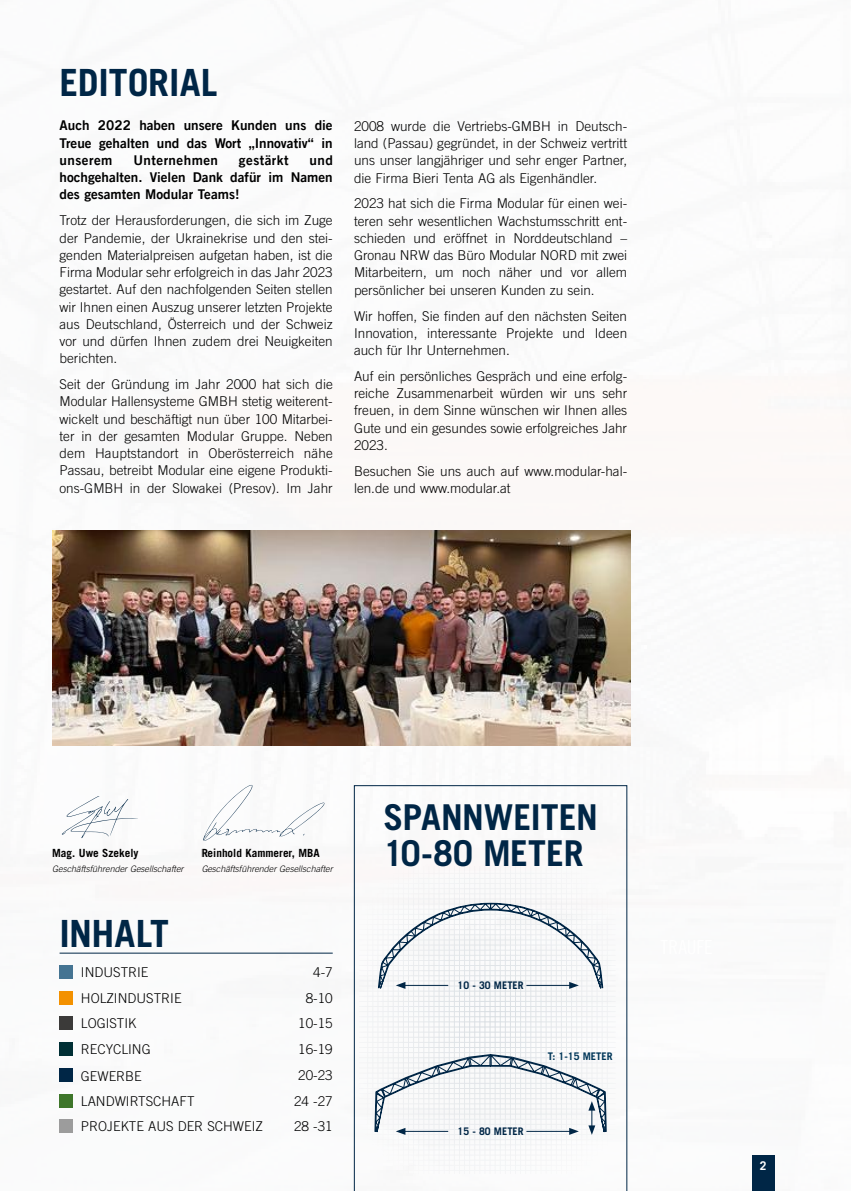
<style>
.page{position:relative;width:851px;height:1191px;background:#fff}
.page>*{position:absolute;margin:0;border:0;box-sizing:border-box;transform-origin:0 0}
.t1{font:700 37.5px "Trade Gothic LT Com";color:#002646}
.t2{font:700 35.55px/35.5px "Trade Gothic LT Com";letter-spacing:-.005em;color:#002646}
.t3{font:300 13.5px/17.2px "Trade Gothic LT Com";color:#000;text-align:justify}
.t4{font:13.5px/17.2px "Trade Gothic LT Com Bd 2";color:#000;text-align:justify}
.t5{font:13.5px "Trade Gothic LT Com Bd 2";letter-spacing:.035em;color:#000}
.t6{font:700 12px "Trade Gothic LT Com";color:#fff}
.t7{font:700 11.25px "Trade Gothic LT Com";color:#000}
.t8{font:700 10.5px "Trade Gothic LT Com";color:#002646}
.t9{font:700 10.5px "Trade Gothic LT Com";color:#003658}
.t10{font:italic 300 9px "Trade Gothic LT Com";color:#000}
</style>
<div class="page">
<img style="left:52px;top:530px;width:578px;height:215px">
<svg style="left:354px;top:785px;width:273px;height:406px"></svg>
<div style="left:60px;top:965px;width:13px;height:13px;background:#457492"></div>
<div style="left:60px;top:991px;width:13px;height:13px;background:#f39100"></div>
<div style="left:60px;top:1016px;width:13px;height:14px;background:#3b3a39"></div>
<div style="left:60px;top:1042px;width:13px;height:13px;background:#002f35"></div>
<div style="left:60px;top:1068px;width:13px;height:13px;background:#002646"></div>
<div style="left:60px;top:1094px;width:13px;height:13px;background:#3e762a"></div>
<div style="left:60px;top:1119px;width:13px;height:14px;background:#9c9c9c"></div>
<hr style="left:60px;top:952px;width:273px;height:1px;background:#002646">
<svg style="left:203px;top:784px;width:122px;height:56px"></svg>
<svg style="left:62px;top:796px;width:76px;height:42px"></svg>
<div style="left:751px;top:1155px;width:23px;height:36px;background:#002646"></div>
<svg style="left:371px;top:1054px;width:238px;height:105px"></svg>
<h1 class="t1" style="left:60px;top:60px;width:159px">EDITORIAL</h1>
<p class="t4" style="left:60px;top:117px;width:274px">Auch 2022 haben unsere Kunden uns die Treue gehalten und das Wort „Innovativ“ in unserem</p>
<p class="t4" style="left:60px;top:151px;width:275px;text-indent:250px">und hochgehalten. Vielen Dank dafür im Namen des gesamten Modular Teams!</p>
<p class="t3" style="left:60px;top:212px;width:274px">Trotz der Herausforderungen, die sich im Zuge der Pandemie, der Ukrainekrise und den stei&shy;genden Materialpreisen aufgetan haben, ist die Firma Modular sehr erfolgreich in das Jahr 2023 gestartet. Auf den nachfolgenden Seiten stellen wir Ihnen einen Auszug unserer letzten Projekte aus Deutschland, Österreich und der Schweiz vor und dürfen Ihnen zudem drei Neuigkeiten berichten.</p>
<p class="t3" style="left:60px;top:375px;width:275px">Seit der Gründung im Jahr 2000 hat sich die Modular Hallensysteme GMBH stetig weiterent&shy;wickelt und beschäftigt nun über 100 Mitarbei&shy;ter in der gesamten Modular Gruppe. Neben dem Hauptstandort in Oberösterreich nähe Passau, betreibt Modular eine eigene Produkti&shy;ons-GMBH in der Slowakei (Presov). Im Jahr</p>
<p class="t5" style="left:133px;top:152px;width:86px">Unternehmen</p>
<p class="t5" style="left:239px;top:152px;width:51px">gestärkt</p>
<p class="t3" style="left:354px;top:117px;width:274px">2008 wurde die Vertriebs-GMBH in Deutsch&shy;land (Passau) gegründet, in der Schweiz vertritt uns unser langjähriger und sehr enger Partner, die Firma Bieri Tenta AG als Eigenhändler.</p>
<p class="t3" style="left:354px;top:195px;width:274px">2023 hat sich die Firma Modular für einen wei&shy;teren sehr wesentlichen Wachstumsschritt ent&shy;schieden und eröffnet in Norddeutschland – Gronau NRW das Büro Modular NORD mit zwei Mitarbeitern, um noch näher und vor allem persönlicher bei unseren Kunden zu sein.</p>
<p class="t3" style="left:354px;top:307px;width:275px">Wir hoffen, Sie finden auf den nächsten Seiten Innovation, interessante Projekte und Ideen auch für Ihr Unternehmen.</p>
<p class="t3" style="left:354px;top:367px;width:274px">Auf ein persönliches Gespräch und eine erfolg&shy;reiche Zusammenarbeit würden wir uns sehr freuen, in dem Sinne wünschen wir Ihnen alles Gute und ein gesundes sowie erfolgreiches Jahr 2023.</p>
<p class="t3" style="left:354px;top:462px;width:274px">Besuchen Sie uns auch auf www.modular-hal&shy;len.de und www.modular.at</p>
<p class="t7" style="left:52px;top:846px;width:88px">Mag. Uwe Szekely</p>
<p class="t10" style="left:52px;top:863px;width:133px">Geschäftsführender Gesellschafter</p>
<p class="t7" style="left:201px;top:846px;width:120px">Reinhold Kammerer, MBA</p>
<p class="t10" style="left:201px;top:863px;width:133px">Geschäftsführender Gesellschafter</p>
<h1 class="t1" style="left:60px;top:910px;width:111px">INHALT</h1>
<p class="t3" style="left:81px;top:963px;width:69px">INDUSTRIE</p>
<p class="t3" style="left:313px;top:963px;width:21px">4-7</p>
<p class="t3" style="left:81px;top:989px;width:102px">HOLZINDUSTRIE</p>
<p class="t3" style="left:305px;top:989px;width:29px">8-10</p>
<p class="t3" style="left:81px;top:1014px;width:57px">LOGISTIK</p>
<p class="t3" style="left:298px;top:1014px;width:36px">10-15</p>
<p class="t3" style="left:81px;top:1040px;width:71px">RECYCLING</p>
<p class="t3" style="left:298px;top:1040px;width:36px">16-19</p>
<p class="t3" style="left:81px;top:1067px;width:62px">GEWERBE</p>
<p class="t3" style="left:298px;top:1066px;width:36px">20-23</p>
<p class="t3" style="left:81px;top:1092px;width:115px">LANDWIRTSCHAFT</p>
<p class="t3" style="left:294px;top:1092px;width:40px">24 -27</p>
<p class="t3" style="left:81px;top:1117px;width:183px">PROJEKTE AUS DER SCHWEIZ</p>
<p class="t3" style="left:294px;top:1117px;width:40px">28 -31</p>
<h2 class="t2" style="left:383px;top:799px;width:216px">SPANNWEITEN<br>10-80 METER</h2>
<p class="t8" style="left:457px;top:978px;width:68px">10 - 30 METER</p>
<p class="t9" style="left:548px;top:1050px;width:66px">T: 1-15 METER</p>
<p class="t8" style="left:457px;top:1124px;width:68px">15 - 80 METER</p>
<p class="t6" style="left:759px;top:1158px;width:8px">2</p>
</div>
